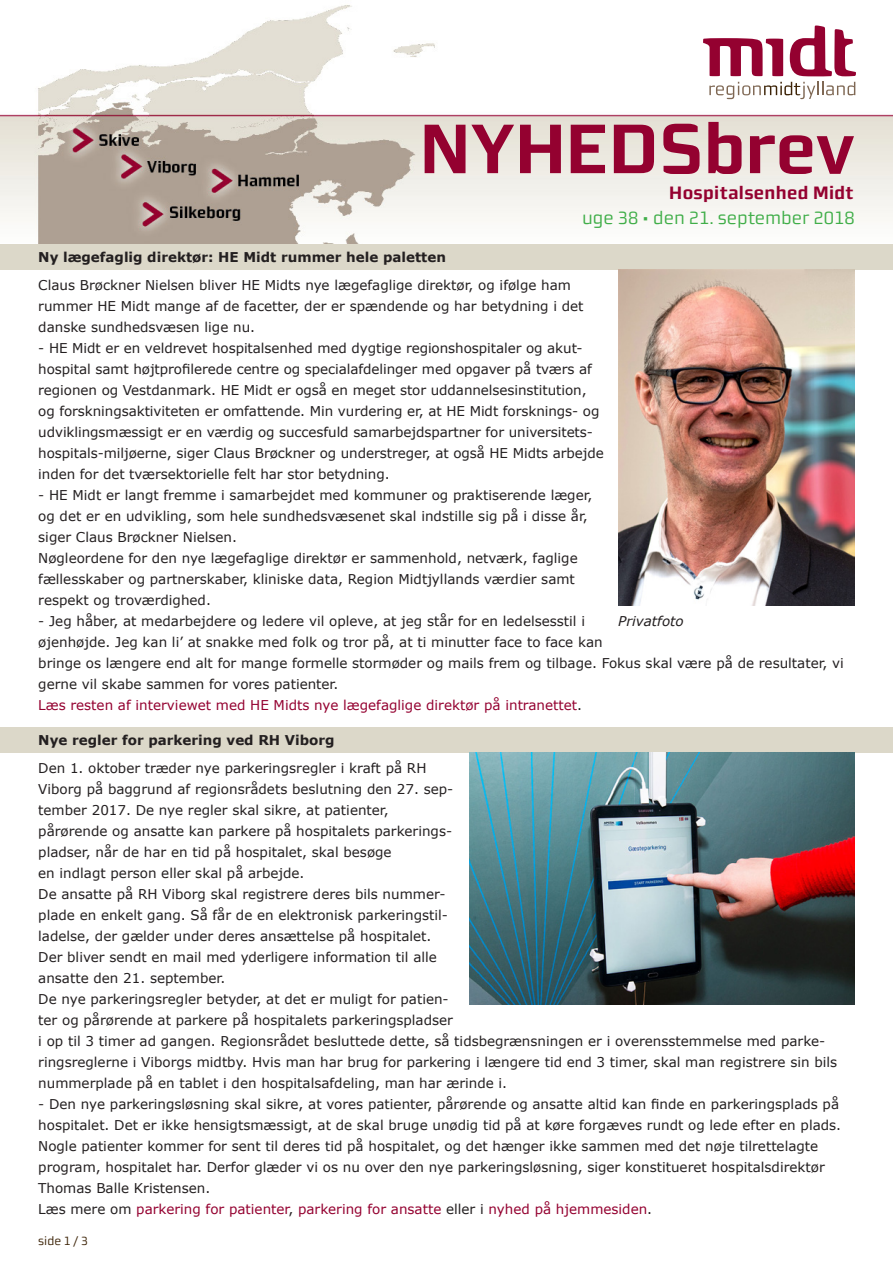
<style>
.page{position:relative;width:893px;height:1263px;background:#fff}
.page>*{position:absolute;margin:0;border:0;box-sizing:border-box;transform-origin:0 0}
.t1{font:700 70.05px "midtsans";color:#940130}
.t2{font:18px "midtsans";color:#40ae49}
.t3{font:700 18px "midtsans";letter-spacing:.02em;color:#940130}
.brod{font:13.5px/21px "Verdana";color:#231f20}
.brod-2{font:13.5px "Verdana";color:#940130}
.overskrift{font:700 13.5px "Verdana";color:#231f20}
.brod-3{font:italic 13.5px "Verdana";color:#231f20}
.t4{font:12px "midtsans";color:#3d2408}
.s1{color:#231f20}
</style>
<div class="page">
<img style="left:0;top:5px;width:893px;height:238px">
<svg style="left:703px;top:25px;width:153px;height:74px"></svg>
<div style="left:0;top:727px;width:893px;height:25px;background:#dcd8c9"></div>
<div style="left:0;top:244px;width:893px;height:25px;background:#dcd8c9"></div>
<img style="left:618px;top:269px;width:237px;height:336px">
<img style="left:469px;top:752px;width:386px;height:252px">
<h1 class="t1" style="left:420px;top:108px;width:436px">NYHEDSbrev</h1>
<h2 class="t2" style="left:582px;top:208px;width:274px">uge 38 • den 21. september 2018</h2>
<h2 class="t3" style="left:669px;top:183px;width:186px">Hospitalsenhed Midt</h2>
<p class="overskrift" style="left:38px;top:248px;width:409px">Ny lægefaglig direktør: HE Midt rummer hele paletten</p>
<p class="brod" style="left:38px;top:275px;width:547px">Claus Brøckner Nielsen bliver HE Midts nye lægefaglige direktør, og ifølge ham rummer HE Midt mange af de facetter, der er spændende og har betydning i det danske sundhedsvæsen lige nu.</p>
<p class="brod" style="left:38px;top:338px;width:567px">- HE Midt er en veldrevet hospitalsenhed med dygtige regionshospitaler og akut&shy;hospital samt højtprofilerede centre og specialafdelinger med opgaver på tværs af regionen og Vestdanmark. HE Midt er også en meget stor uddannelsesinstitution, og forskningsaktiviteten er omfattende. Min vurdering er, at HE Midt forsknings- og udviklingsmæssigt er en værdig og succesfuld samarbejdspartner for universitets&shy;hospitals-miljøerne, siger Claus Brøckner og understreger, at også HE Midts arbejde inden for det tværsektorielle felt har stor betydning.</p>
<p class="brod" style="left:38px;top:485px;width:556px">- HE Midt er langt fremme i samarbejdet med kommuner og praktiserende læger, og det er en udvikling, som hele sundhedsvæsenet skal indstille sig på i disse år, siger Claus Brøckner Nielsen.</p>
<p class="brod" style="left:38px;top:548px;width:541px">Nøgleordene for den nye lægefaglige direktør er sammenhold, netværk, faglige fællesskaber og partnerskaber, kliniske data, Region Midtjyllands værdier samt respekt og troværdighed.</p>
<p class="brod" style="left:38px;top:611px;width:807px">- Jeg håber, at medarbejdere og ledere vil opleve, at jeg står for en ledelsesstil i<br>øjenhøjde. Jeg kan li’ at snakke med folk og tror på, at ti minutter face to face kan<br>bringe os længere end alt for mange formelle stormøder og mails frem og tilbage. Fokus skal være på de resultater, vi gerne vil skabe sammen for vores patienter.</p>
<p class="brod-2" style="left:38px;top:696px;width:545px">Læs resten af interviewet med HE Midts nye lægefaglige direktør på intranettet<span class="s1">.</span></p>
<p class="brod-3" style="left:618px;top:612px;width:67px">Privatfoto</p>
<p class="overskrift" style="left:38px;top:731px;width:298px">Nye regler for parkering ved RH Viborg</p>
<p class="brod" style="left:38px;top:758px;width:416px">Den 1. oktober træder nye parkeringsregler i kraft på RH<br>Viborg på baggrund af regionsrådets beslutning den 27. sep&shy;tember 2017. De nye regler skal sikre, at patienter,</p>
<p class="brod" style="left:38px;top:821px;width:415px">pårørende og ansatte kan parkere på hospitalets parkerings&shy;pladser, når de har en tid på hospitalet, skal besøge</p>
<p class="brod" style="left:38px;top:863px;width:268px">en indlagt person eller skal på arbejde.</p>
<p class="brod" style="left:38px;top:884px;width:411px">De ansatte på RH Viborg skal registrere deres bils nummer&shy;plade en enkelt gang. Så får de en elektronisk parkeringstil&shy;ladelse, der gælder under deres ansættelse på hospitalet.<br>Der bliver sendt en mail med yderligere information til alle ansatte den 21. september.</p>
<p class="brod" style="left:38px;top:989px;width:800px">De nye parkeringsregler betyder, at det er muligt for patien-<br>ter og pårørende at parkere på hospitalets parkeringspladser<br>i op til 3 timer ad gangen. Regionsrådet besluttede dette, så tidsbegrænsningen er i overensstemmelse med parke&shy;ringsreglerne i Viborgs midtby. Hvis man har brug for parkering i længere tid end 3 timer, skal man registrere sin bils nummerplade på en tablet i den hospitalsafdeling, man har ærinde i.</p>
<p class="brod" style="left:38px;top:1094px;width:804px">- Den nye parkeringsløsning skal sikre, at vores patienter, pårørende og ansatte altid kan finde en parkeringsplads på hospitalet. Det er ikke hensigtsmæssigt, at de skal bruge unødig tid på at køre forgæves rundt og lede efter en plads.<br>Nogle patienter kommer for sent til deres tid på hospitalet, og det hænger ikke sammen med det nøje tilrettelagte program, hospitalet har. Derfor glæder vi os nu over den nye parkeringsløsning, siger konstitueret hospitalsdirektør Thomas Balle Kristensen.</p>
<p class="brod-2" style="left:38px;top:1200px;width:615px"><span class="s1">Læs mere om</span> parkering for patienter<span class="s1">,</span> parkering for ansatte <span class="s1">eller i</span> nyhed på hjemmesiden<span class="s1">.</span></p>
<p class="t4" style="left:38px;top:1234px;width:51px">side 1 / 3</p>
</div>
